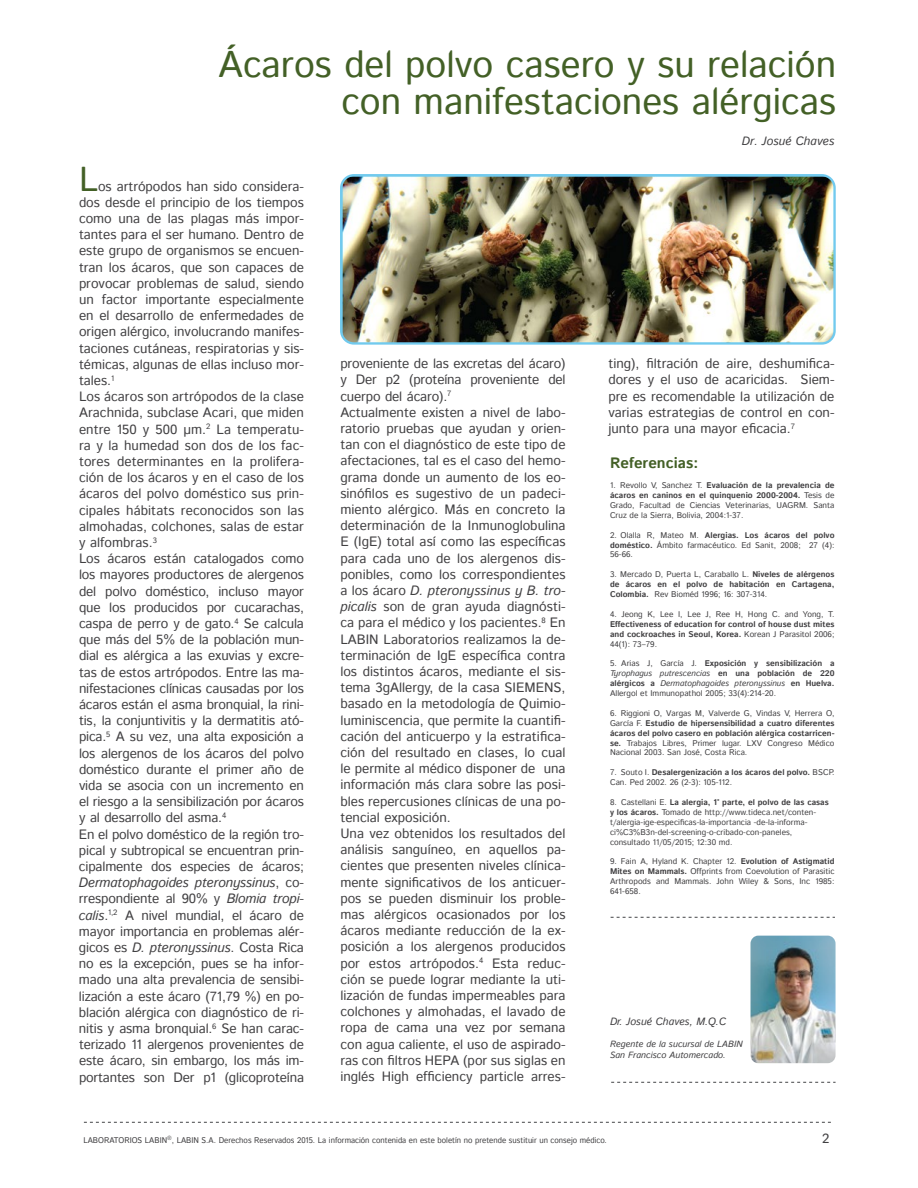
<style>
.page{position:relative;width:918px;height:1188px;background:#fff}
.page>*{position:absolute;margin:0;border:0;box-sizing:border-box;transform-origin:0 0}
.t1{font:37.2px/37.5px "Istok Web";color:#436026;text-align:right}
.t2{font:34.5px "Istok Web";color:#436026}
.t3{font:700 15px "Istok Web";color:#436026}
.t4{font:13.5px/16.2px "Istok Web";color:#414042}
.t5{font:italic 12px "Istok Web";color:#414042}
.t6{font:italic 700 10.5px "Istok Web";color:#414042}
.t7{font:italic 9px/10.8px "Istok Web";color:#414042}
.t8{font:8.25px/9.9px "Istok Web";color:#414042;text-align:justify}
.t9{font:700 8.25px/9.9px "Istok Web";color:#414042;text-align:justify}
.t10{font:8.25px "Istok Web";color:#414042;scale:.95 1}
.s1{font-style:italic}
.s2{font-weight:700}
.s3{font-weight:400}
</style>
<div class="page">
<svg style="left:84px;top:1122px;width:747px;height:1px"></svg>
<svg style="left:611px;top:917px;width:224px;height:1px"></svg>
<svg style="left:611px;top:1082px;width:225px;height:1px"></svg>
<img style="left:751px;top:936px;width:85px;height:127px">
<img style="left:343px;top:177px;width:490px;height:165px">
<div style="left:340px;top:174px;width:496px;height:171px;border:2px solid #71caee;border-radius:13px"></div>
<h1 class="t1" style="left:218px;top:47px;width:619px">Ácaros del polvo casero y su relación con manifestaciones alérgicas</h1>
<p class="t5" style="left:742px;top:133px;width:94px">Dr. Josué Chaves</p>
<h2 class="t2" style="left:79px;top:156px;width:21px">L</h2>
<p class="t4" style="left:79px;top:179px;width:227px;text-indent:19px">os artrópodos han sido considera&shy;dos desde el principio de los tiempos como una de las plagas más impor&shy;tantes para el ser humano. Dentro de este grupo de organismos se encuen&shy;tran los ácaros, que son capaces de provocar problemas de salud, siendo un factor importante especialmente en el desarrollo de enfermedades de origen alérgico, involucrando manifes&shy;taciones cutáneas, respiratorias y sis&shy;témicas, algunas de ellas incluso mor&shy;tales.<sup>1<br></sup>Los ácaros son artrópodos de la clase Arachnida, subclase Acari, que miden entre 150 y 500 µm.<sup>2</sup> La temperatu&shy;ra y la humedad son dos de los fac&shy;tores determinantes en la prolifera&shy;ción de los ácaros y en el caso de los ácaros del polvo doméstico sus prin&shy;cipales hábitats reconocidos son las almohadas, colchones, salas de estar y alfombras.<sup>3<br></sup>Los ácaros están catalogados como los mayores productores de alergenos del polvo doméstico, incluso mayor que los producidos por cucarachas, caspa de perro y de gato.<sup>4</sup> Se calcula que más del 5% de la población mun&shy;dial es alérgica a las exuvias y excre&shy;tas de estos artrópodos. Entre las ma&shy;nifestaciones clínicas causadas por los ácaros están el asma bronquial, la rini&shy;tis, la conjuntivitis y la dermatitis ató&shy;pica.<sup>5</sup> A su vez, una alta exposición a los alergenos de los ácaros del polvo doméstico durante el primer año de vida se asocia con un incremento en el riesgo a la sensibilización por ácaros y al desarrollo del asma.<sup>4<br></sup>En el polvo doméstico de la región tro&shy;pical y subtropical se encuentran prin&shy;cipalmente dos especies de ácaros; <span class="s1">Dermatophagoides pteronyssinus</span>, co&shy;rrespondiente al 90% y <span class="s1">Blomia tropi&shy;calis</span>.<sup>1,2</sup> A nivel mundial, el ácaro de mayor importancia en problemas alér&shy;gicos es <span class="s1">D. pteronyssinus</span>. Costa Rica no es la excepción, pues se ha infor&shy;mado una alta prevalencia de sensibi&shy;lización a este ácaro (71,79 %) en po&shy;blación alérgica con diagnóstico de ri&shy;nitis y asma bronquial.<sup>6</sup> Se han carac&shy;terizado 11 alergenos provenientes de este ácaro, sin embargo, los más im&shy;portantes son Der p1 (glicoproteína</p>
<p class="t4" style="left:340px;top:356px;width:227px">proveniente de las excretas del ácaro) y Der p2 (proteína proveniente del cuerpo del ácaro).<sup>7<br></sup>Actualmente existen a nivel de labo&shy;ratorio pruebas que ayudan y orien&shy;tan con el diagnóstico de este tipo de afectaciones, tal es el caso del hemo&shy;grama donde un aumento de los eo&shy;sinófilos es sugestivo de un padeci&shy;miento alérgico. Más en concreto la determinación de la Inmunoglobulina E (IgE) total así como las específicas para cada uno de los alergenos dis&shy;ponibles, como los correspondientes a los ácaro <span class="s1">D. pteronyssinus y B. tro&shy;picalis</span> son de gran ayuda diagnósti&shy;ca para el médico y los pacientes.<sup>8</sup> En LABIN Laboratorios realizamos la de&shy;terminación de IgE específica contra los distintos ácaros, mediante el sis&shy;tema 3gAllergy, de la casa SIEMENS, basado en la metodología de Quimio&shy;luminiscencia, que permite la cuantifi&shy;cación del anticuerpo y la estratifica&shy;ción del resultado en clases, lo cual le permite al médico disponer de una información más clara sobre las posi&shy;bles repercusiones clínicas de una po&shy;tencial exposición.<br>Una vez obtenidos los resultados del análisis sanguíneo, en aquellos pa&shy;cientes que presenten niveles clínica&shy;mente significativos de los anticuer&shy;pos se pueden disminuir los proble&shy;mas alérgicos ocasionados por los ácaros mediante reducción de la ex&shy;posición a los alergenos producidos por estos artrópodos.<sup>4</sup> Esta reduc&shy;ción se puede lograr mediante la uti&shy;lización de fundas impermeables para colchones y almohadas, el lavado de ropa de cama una vez por semana con agua caliente, el uso de aspirado&shy;ras con filtros HEPA (por sus siglas en inglés High efficiency particle arres-</p>
<p class="t4" style="left:608px;top:356px;width:228px;text-align:justify">ting), filtración de aire, deshumifica&shy;dores y el uso de acaricidas. Siem&shy;pre es recomendable la utilización de varias estrategias de control en con&shy;junto para una mayor eficacia.<sup>7</sup></p>
<p class="t3" style="left:610px;top:453px;width:90px">Referencias:</p>
<p class="t8" style="left:610px;top:481px;width:226px">1. Revollo V, Sanchez T. <span class="s2">Evaluación de la prevalencia de ácaros en caninos en el quinquenio 2000-2004.</span> Tesis de Grado, Facultad de Ciencias Veterinarias, UAGRM. Santa Cruz de la Sierra, Bolivia, 2004:1-37.</p>
<p class="t8" style="left:610px;top:530px;width:226px">2. Olalla R, Mateo M. <span class="s2">Alergias. Los ácaros del polvo doméstico.</span> Ámbito farmacéutico. Ed Sanit, 2008; 27 (4):<br>56-66.</p>
<p class="t9" style="left:610px;top:569px;width:226px"><span class="s3">3. Mercado D, Puerta L, Caraballo L.</span> Niveles de alérgenos de ácaros en el polvo de habitación en Cartagena, Colombia. <span class="s3">Rev Bioméd 1996; 16: 307-314.</span></p>
<p class="t8" style="left:610px;top:610px;width:226px">4. Jeong K, Lee I, Lee J, Ree H, Hong C. and Yong, T.</p>
<p class="t9" style="left:610px;top:619px;width:226px">Effectiveness of education for control of house dust mites and cockroaches in Seoul, Korea. <span class="s3">Korean J Parasitol 2006; 44(1): 73–79.</span></p>
<p class="t9" style="left:610px;top:658px;width:226px"><span class="s3">5. Arias J, García J.</span> Exposición y sensibilización a <span class="s1">Tyrophagus putrescencias</span> en una población de 220 alérgicos a <span class="s1">Dermatophagoides pteronyssinus</span> en Huelva.<br><span class="s3">Allergol et Immunopathol 2005; 33(4):214-20.</span></p>
<p class="t8" style="left:610px;top:709px;width:226px">6. Riggioni O, Vargas M, Valverde G, Vindas V, Herrera O, García F. <span class="s2">Estudio de hipersensibilidad a cuatro diferentes ácaros del polvo casero en población alérgica costarricen&shy;se.</span> Trabajos Libres, Primer lugar. LXV Congreso Médico Nacional 2003. San José, Costa Rica.</p>
<p class="t8" style="left:610px;top:768px;width:226px">7. Souto I. <span class="s2">Desalergenización a los ácaros del polvo.</span> BSCP.<br>Can. Ped 2002. 26 (2-3): 105-112.</p>
<p class="t8" style="left:610px;top:798px;width:220px;text-align:left">8. Castellani E. <span class="s2">La alergia, 1° parte, el polvo de las casas y los ácaros.</span> Tomado de http://www.tideca.net/conten&shy;t/alergia-ige-especificas-la-importancia -de-la-informa&shy;ci%C3%B3n-del-screening-o-cribado-con-paneles, consultado 11/05/2015; 12:30 md.</p>
<p class="t8" style="left:610px;top:857px;width:226px">9. Fain A, Hyland K. Chapter 12. <span class="s2">Evolution of Astigmatid Mites on Mammals.</span> Offprints from Coevolution of Parasitic Arthropods and Mammals. John Wiley &amp; Sons, Inc 1985:<br>641-658.</p>
<p class="t6" style="left:610px;top:1015px;width:118px">Dr. Josué Chaves, M.Q.C</p>
<p class="t7" style="left:610px;top:1038px;width:134px">Regente de la sucursal de LABIN<br>San Francisco Automercado.</p>
<p class="t10" style="left:83px;top:1135px;width:553px">LABORATORIOS LABIN<sup>®</sup>, LABIN S.A. Derechos Reservados 2015. La información contenida en este boletín no pretende sustituir un consejo médico.</p>
<p class="t4" style="left:822px;top:1131px;width:9px">2</p>
</div>
